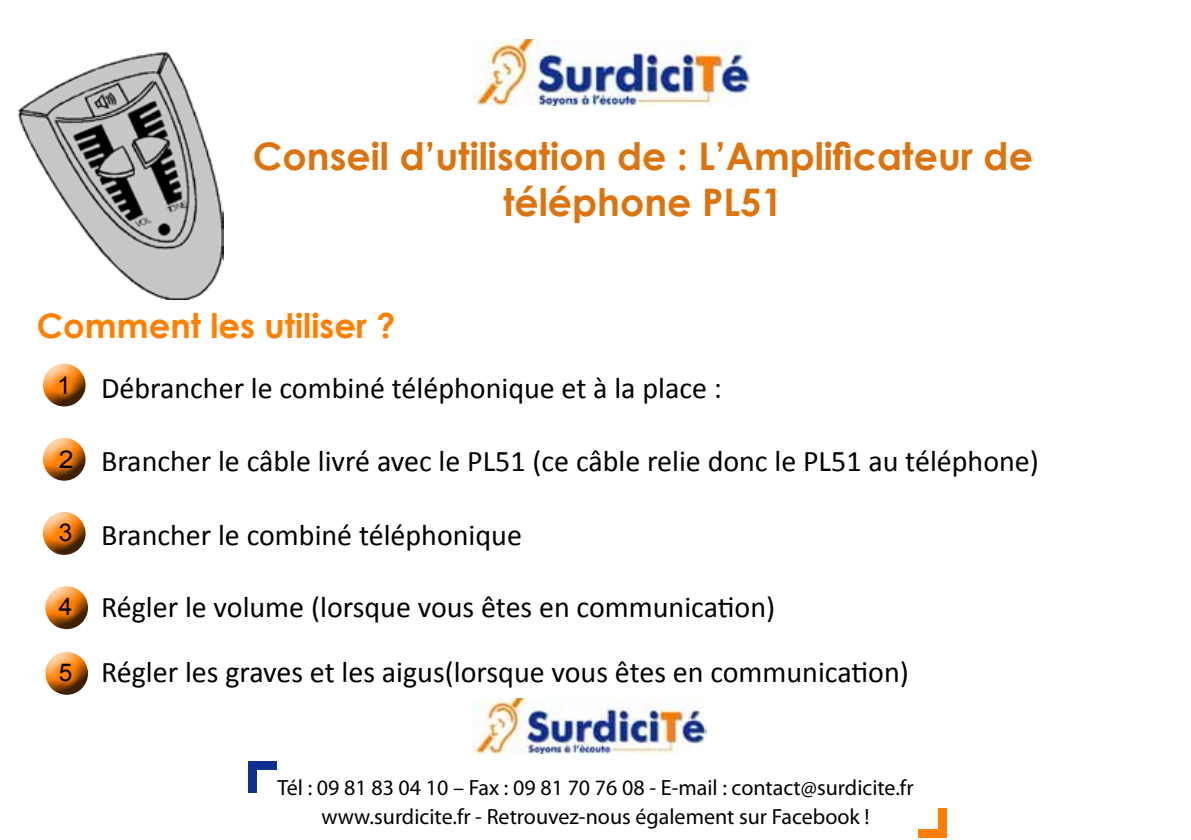
<style>
.page{position:relative;width:1191px;height:840px;background:#fff}
.page>*{position:absolute;margin:0;border:0;box-sizing:border-box;transform-origin:0 0}
.t1{font:700 38px/45.6px "Century Gothic";color:#db740f;text-align:center}
.t2{font:700 33.8px "Century Gothic";color:#ff7f00}
.t3{font:30px/65.4px "Calibri";color:#000}
.t4{font:24.4px "Arial";color:#000}
.t5{font:24.4px "Arial";color:#000;scale:1.1 1}
.t6{font:22px/28.8px "Myriad Pro";color:#000;text-align:center}
.s1{font-family:"Arial";font-size:24.4px}
</style>
<div class="page">
<img style="left:473px;top:40px;width:277px;height:65px">
<div style="left:42px;top:362px;width:46px;height:31px;background:#fff;opacity:.75"></div>
<div style="left:42px;top:368px;width:46px;height:41px;background:#000;opacity:.75"></div>
<div style="left:42px;top:510px;width:46px;height:31px;background:#fff;opacity:.75"></div>
<div style="left:42px;top:516px;width:46px;height:42px;background:#000;opacity:.75"></div>
<div style="left:42px;top:436px;width:46px;height:31px;background:#fff;opacity:.75"></div>
<div style="left:42px;top:442px;width:46px;height:41px;background:#000;opacity:.75"></div>
<div style="left:45px;top:584px;width:46px;height:31px;background:#fff;opacity:.75"></div>
<div style="left:45px;top:590px;width:46px;height:42px;background:#000;opacity:.75"></div>
<img style="left:18px;top:52px;width:205px;height:247px">
<div style="left:45px;top:650px;width:46px;height:31px;background:#fff;opacity:.75"></div>
<div style="left:45px;top:656px;width:46px;height:41px;background:#000;opacity:.75"></div>
<img style="left:473px;top:698px;width:233px;height:55px">
<div style="left:248px;top:760px;width:28px;height:9px;background:#113092"></div>
<div style="left:248px;top:763px;width:8px;height:28px;background:#113092"></div>
<div style="left:938px;top:807px;width:9px;height:28px;background:#ff7f06"></div>
<div style="left:918px;top:828px;width:29px;height:9px;background:#ff7f06"></div>
<p class="t1" style="left:253px;top:132px;width:781px">Conseil d’utilisation de : L’Amplificateur de téléphone PL51</p>
<p class="t2" style="left:37px;top:299px;width:360px">Comment les utiliser ?</p>
<p class="t4" style="left:57px;top:369px;width:15px">1</p>
<p class="t3" style="left:101px;top:354px;width:622px">Débrancher le combiné téléphonique et à la place :</p>
<p class="t5" style="left:59px;top:443px;width:15px">2</p>
<p class="t4" style="left:59px;top:516px;width:15px">3</p>
<p class="t3" style="left:101px;top:426px;width:939px">Brancher le câble livré avec le PL51 (ce câble relie donc le PL51 au téléphone)</p>
<p class="t3" style="left:101px;top:500px;width:422px">Brancher le combiné téléphonique</p>
<p class="t3" style="left:59px;top:572px;width:851px;text-indent:42px">Régler le volume (lorsque vous êtes en communication)<br><span class="s1">5</span> Régler les graves et les aigus(lorsque vous êtes en communication)</p>
<p class="t4" style="left:59px;top:590px;width:15px">4</p>
<p class="t6" style="left:277px;top:772px;width:637px">Tél : 09 81 83 04 10 – Fax : 09 81 70 76 08 - E-mail : contact@surdicite.fr www.surdicite.fr - Retrouvez-nous également sur Facebook !</p>
</div>
